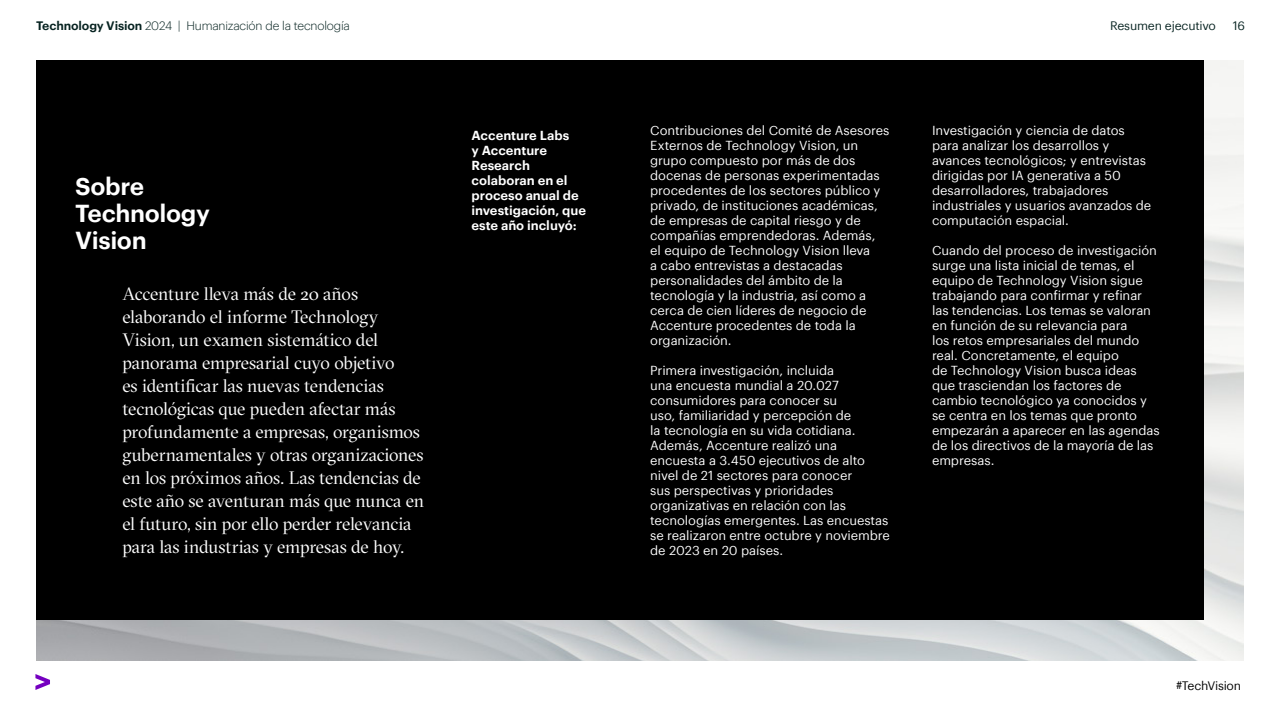
<style>
.page{position:relative;width:1280px;height:720px;background:#fff}
.page>*{position:absolute;margin:0;border:0;box-sizing:border-box;transform-origin:0 0}
.t1{font:600 24px/27px "Graphik";letter-spacing:-.015em;color:#fff}
.t2{font:18px/23px "GT Sectra Fine";letter-spacing:-.01em;color:#fff}
.t3{font:12.8px/15px "Graphik";letter-spacing:-.005em;color:#fff}
.t4{font:600 12.8px/15px "Graphik";color:#fff}
.t5{font:300 12px "Graphik";letter-spacing:-.015em;color:#072321}
.t6{font:12px "Graphik";letter-spacing:-.015em;color:#072321}
.t7{font:12px "Graphik";letter-spacing:-.025em;color:#000}
.s1{font-weight:600}
</style>
<div class="page">
<svg style="left:35px;top:674px;width:15px;height:16px"></svg>
<img style="left:36px;top:60px;width:1208px;height:601px">
<div style="left:36px;top:60px;width:1168px;height:560px;background:#000"></div>
<p class="t5" style="left:36px;top:17px;width:315px"><span class="s1">Technology Vision</span> 2024 | Humanización de la tecnología</p>
<p class="t6" style="left:1110px;top:17px;width:107px">Resumen ejecutivo</p>
<p class="t6" style="left:1233px;top:17px;width:14px">16</p>
<h1 class="t1" style="left:75px;top:171px;width:136px">Sobre<br>Technology<br>Vision</h1>
<p class="t2" style="left:122px;top:282px;width:303px">Accenture lleva más de 20 años elaborando el informe Technology Vision, un examen sistemático del panorama empresarial cuyo objetivo<br>es identificar las nuevas tendencias tecnológicas que pueden afectar más profundamente a empresas, organismos gubernamentales y otras organizaciones en los próximos años. Las tendencias de este año se aventuran más que nunca en el futuro, sin por ello perder relevancia para las industrias y empresas de hoy.</p>
<p class="t4" style="left:471px;top:126px;width:116px">Accenture Labs<br>y Accenture<br>Research colaboran en el proceso anual de investigación, que este año incluyó:</p>
<p class="t3" style="left:650px;top:122px;width:241px">Contribuciones del Comité de Asesores Externos de Technology Vision, un grupo compuesto por más de dos docenas de personas experimentadas procedentes de los sectores público y privado, de instituciones académicas, de empresas de capital riesgo y de compañías emprendedoras. Además,<br>el equipo de Technology Vision lleva<br>a cabo entrevistas a destacadas personalidades del ámbito de la tecnología y la industria, así como a cerca de cien líderes de negocio de Accenture procedentes de toda la organización.</p>
<p class="t3" style="left:650px;top:362px;width:241px">Primera investigación, incluida<br>una encuesta mundial a 20.027 consumidores para conocer su<br>uso, familiaridad y percepción de<br>la tecnología en su vida cotidiana.<br>Además, Accenture realizó una encuesta a 3.450 ejecutivos de alto nivel de 21 sectores para conocer<br>sus perspectivas y prioridades organizativas en relación con las tecnologías emergentes. Las encuestas se realizaron entre octubre y noviembre de 2023 en 20 países.</p>
<p class="t3" style="left:932px;top:122px;width:221px">Investigación y ciencia de datos para analizar los desarrollos y avances tecnológicos; y entrevistas dirigidas por IA generativa a 50 desarrolladores, trabajadores industriales y usuarios avanzados de computación espacial.</p>
<p class="t3" style="left:932px;top:242px;width:229px">Cuando del proceso de investigación surge una lista inicial de temas, el equipo de Technology Vision sigue trabajando para confirmar y refinar las tendencias. Los temas se valoran en función de su relevancia para<br>los retos empresariales del mundo real. Concretamente, el equipo<br>de Technology Vision busca ideas que trasciendan los factores de cambio tecnológico ya conocidos y se centra en los temas que pronto empezarán a aparecer en las agendas de los directivos de la mayoría de las empresas.</p>
<p class="t7" style="left:1176px;top:677px;width:67px">#TechVision</p>
</div>
